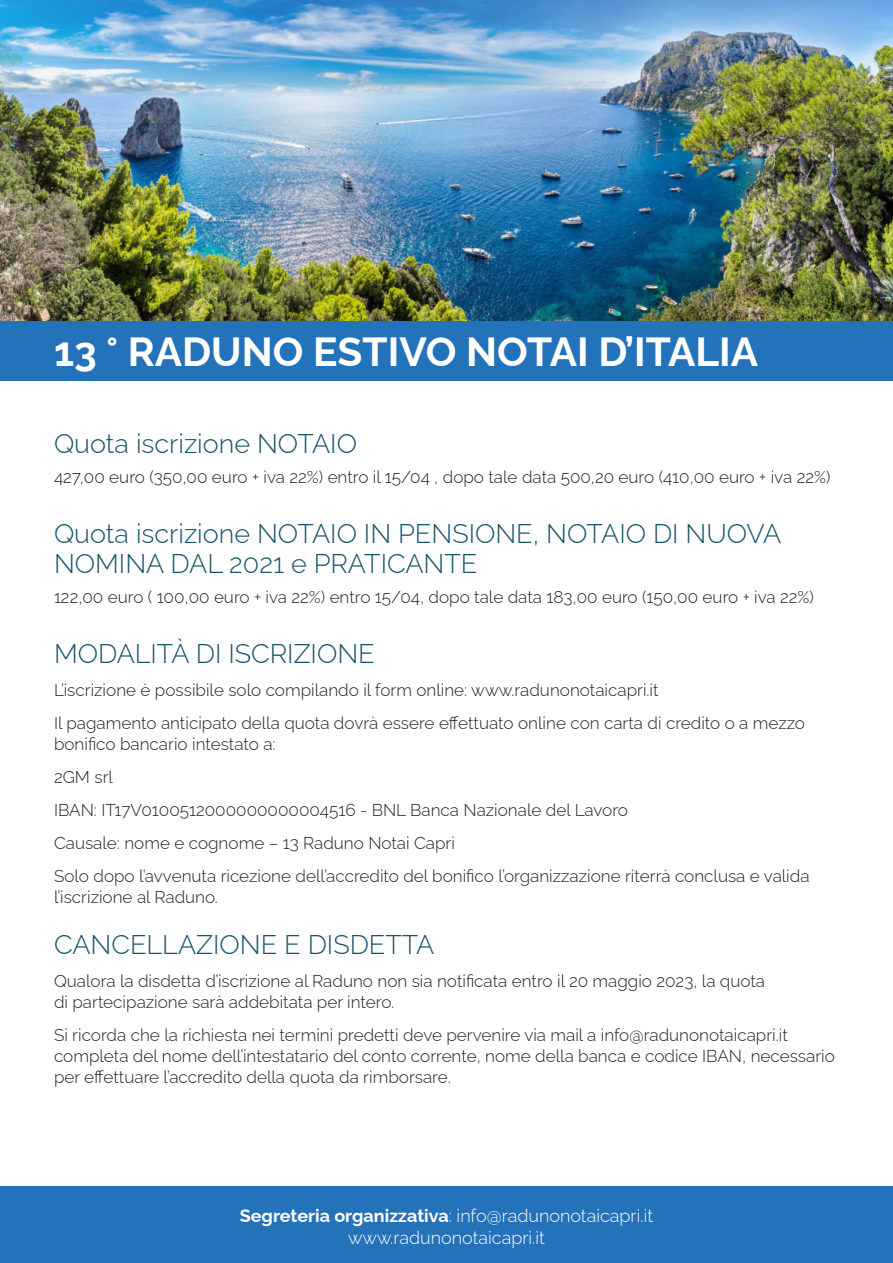
<style>
.page{position:relative;width:893px;height:1263px;background:#fff}
.page>*{position:absolute;margin:0;border:0;box-sizing:border-box;transform-origin:0 0}
.t1{font:700 40.65px "Raleway";color:#fff}
.t2{font:300 27px/30px "Raleway";color:#14546a}
.t3{font:300 18px/22.5px "Raleway";color:#fff;text-align:center}
.t4{font:300 17.1px/33px "Raleway";color:#231f20}
.s1{font-weight:700}
</style>
<div class="page">
<div style="left:0;top:314px;width:893px;height:67px;background:#2472ba"></div>
<img style="left:0;top:0;width:893px;height:320px">
<div style="left:0;top:1186px;width:893px;height:77px;background:#2472ba"></div>
<h1 class="t1" style="left:54px;top:335px;width:706px">13 ° RADUNO ESTIVO NOTAI D’ITALIA</h1>
<h2 class="t2" style="left:54px;top:430px;width:304px">Quota iscrizione NOTAIO</h2>
<p class="t4" style="left:54px;top:461px;width:778px">427,00 euro (350,00 euro + iva 22%) entro il 15/04 , dopo tale data 500,20 euro (410,00 euro + iva 22%)</p>
<h2 class="t2" style="left:54px;top:520px;width:729px">Quota iscrizione NOTAIO IN PENSIONE, NOTAIO DI NUOVA<br>NOMINA DAL 2021 e PRATICANTE</h2>
<p class="t4" style="left:54px;top:581px;width:761px">122,00 euro ( 100,00 euro + iva 22%) entro 15/04, dopo tale data 183,00 euro (150,00 euro + iva 22%)</p>
<h2 class="t2" style="left:54px;top:640px;width:322px">MODALITÀ DI ISCRIZIONE</h2>
<p class="t4" style="left:54px;top:674px;width:753px">L’iscrizione è possibile solo compilando il form online: www.radunonotaicapri.it<br>Il pagamento anticipato della quota dovrà essere effettuato online con carta di credito o a mezzo</p>
<p class="t4" style="left:54px;top:725px;width:757px">bonifico bancario intestato a:<br>2GM srl<br>IBAN: IT17V0100512000000000004516 - BNL Banca Nazionale del Lavoro<br>Causale: nome e cognome – 13 Raduno Notai Capri<br>Solo dopo l’avvenuta ricezione dell’accredito del bonifico l’organizzazione riterrà conclusa e valida</p>
<p class="t4" style="left:54px;top:881px;width:165px">l’iscrizione al Raduno.</p>
<h2 class="t2" style="left:54px;top:931px;width:382px">CANCELLAZIONE E DISDETTA</h2>
<p class="t4" style="left:54px;top:968px;width:713px;line-height:21px">Qualora la disdetta d’iscrizione al Raduno non sia notificata entro il 20 maggio 2023, la quota di partecipazione sarà addebitata per intero.</p>
<p class="t4" style="left:54px;top:1025px;width:782px;line-height:21px">Si ricorda che la richiesta nei termini predetti deve pervenire via mail a info@radunonotaicapri.it completa del nome dell’intestatario del conto corrente, nome della banca e codice IBAN, necessario per effettuare l’accredito della quota da rimborsare.</p>
<p class="t3" style="left:240px;top:1206px;width:415px"><span class="s1">Segreteria organizzativa</span>: info@radunonotaicapri.it www.radunonotaicapri.it</p>
</div>
